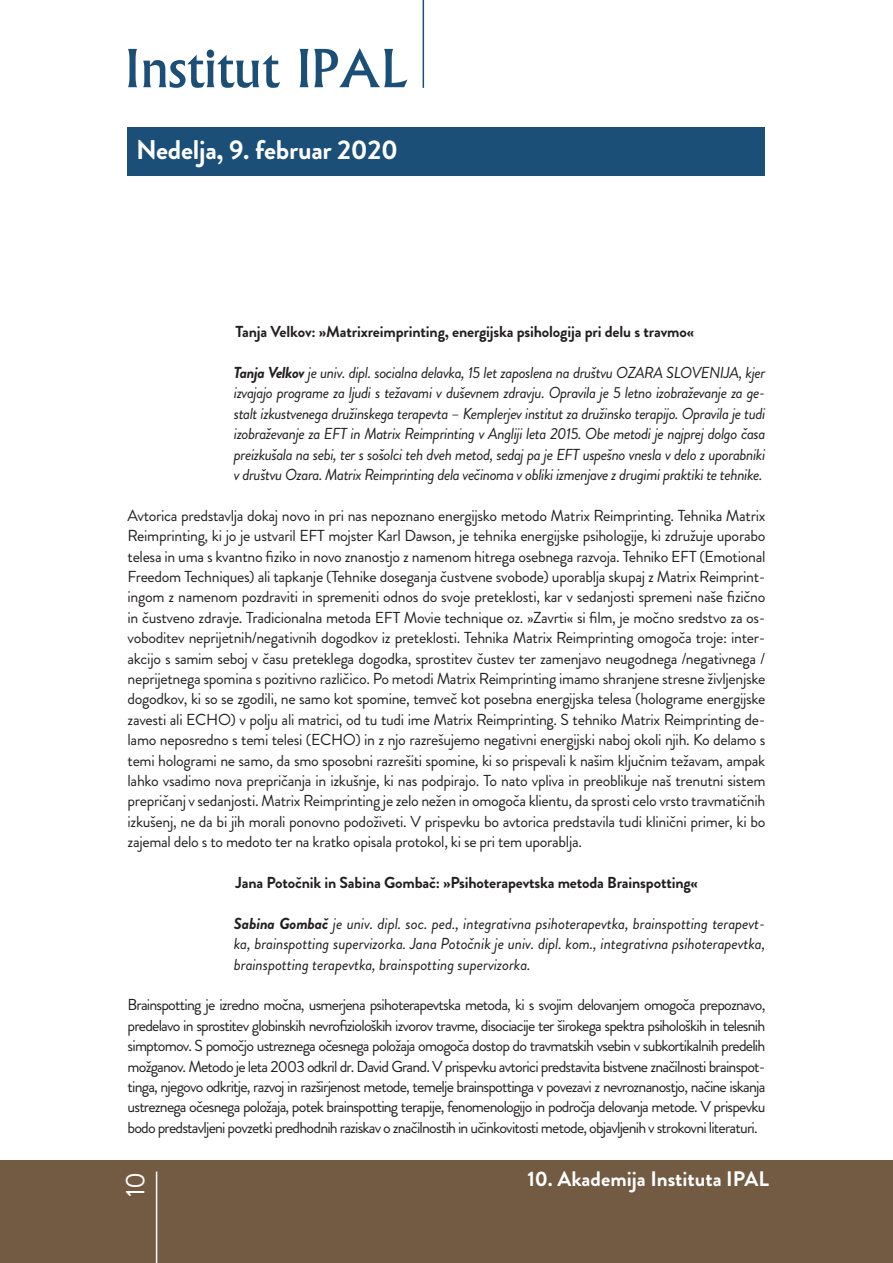
<style>
.page{position:relative;width:893px;height:1263px;background:#fff}
.page>*{position:absolute;margin:0;border:0;box-sizing:border-box;transform-origin:0 0}
.t1{font:700 27px "Brandon Grotesque";letter-spacing:-.01em;color:#fff}
.t2{font:27px "Brandon Grotesque";color:#fff}
.t3{font:700 21px "Brandon Grotesque";color:#fff}
.t4{font:15.9px/20.4px "Brandon Grotesque";letter-spacing:-.04em;color:#231f20;text-align:justify}
.t5{font:italic 15.9px/20.4px "Brandon Grotesque";letter-spacing:-.025em;color:#231f20;text-align:justify}
.t6{font:700 15.9px "Brandon Grotesque";letter-spacing:-.01em;color:#231f20}
.s1{font-weight:700}
</style>
<div class="page">
<div style="left:0;top:1160px;width:893px;height:103px;background:#735a43"></div>
<hr style="left:156px;top:1171px;width:1px;height:92px;background:#fff">
<svg style="left:128px;top:48px;width:279px;height:40px"></svg>
<hr style="left:423px;top:0;width:1px;height:88px;background:#1c4f78">
<div style="left:128px;top:128px;width:637px;height:48px;background:#1c4f78"></div>
<h1 class="t1" style="left:136px;top:131px;width:263px">Nedelja, 9. februar 2020</h1>
<p class="t6" style="left:236px;top:321px;width:460px">Tanja Velkov: »Matrixreimprinting, energijska psihologija pri delu s travmo«</p>
<p class="t5" style="left:234px;top:363px;width:533px"><span class="s1">Tanja Velkov</span> je univ. dipl. socialna delavka, 15 let zaposlena na društvu OZARA SLOVENIJA, kjer izvajajo programe za ljudi s težavami v duševnem zdravju. Opravila je 5 letno izobraževanje za ge&shy;stalt izkustvenega družinskega terapevta – Kemplerjev institut za družinsko terapijo. Opravila je tudi izobraževanje za EFT in Matrix Reimprinting v Angliji leta 2015. Obe metodi je najprej dolgo časa preizkušala na sebi, ter s sošolci teh dveh metod, sedaj pa je EFT uspešno vnesla v delo z uporabniki v društvu Ozara. Matrix Reimprinting dela večinoma v obliki izmenjave z drugimi praktiki te tehnike.</p>
<p class="t4" style="left:128px;top:505px;width:639px">Avtorica predstavlja dokaj novo in pri nas nepoznano energijsko metodo Matrix Reimprinting. Tehnika Matrix Reimprinting, ki jo je ustvaril EFT mojster Karl Dawson, je tehnika energijske psihologije, ki združuje uporabo telesa in uma s kvantno fiziko in novo znanostjo z namenom hitrega osebnega razvoja. Tehniko EFT (Emotional Freedom Techniques) ali tapkanje (Tehnike doseganja čustvene svobode) uporablja skupaj z Matrix Reimprint&shy;ingom z namenom pozdraviti in spremeniti odnos do svoje preteklosti, kar v sedanjosti spremeni naše fizično in čustveno zdravje. Tradicionalna metoda EFT Movie technique oz. »Zavrti« si film, je močno sredstvo za os&shy;voboditev neprijetnih/negativnih dogodkov iz preteklosti. Tehnika Matrix Reimprinting omogoča troje: inter&shy;akcijo s samim seboj v času preteklega dogodka, sprostitev čustev ter zamenjavo neugodnega /negativnega / neprijetnega spomina s pozitivno različico. Po metodi Matrix Reimprinting imamo shranjene stresne življenjske dogodkov, ki so se zgodili, ne samo kot spomine, temveč kot posebna energijska telesa (holograme energijske zavesti ali ECHO) v polju ali matrici, od tu tudi ime Matrix Reimprinting. S tehniko Matrix Reimprinting de&shy;lamo neposredno s temi telesi (ECHO) in z njo razrešujemo negativni energijski naboj okoli njih. Ko delamo s temi hologrami ne samo, da smo sposobni razrešiti spomine, ki so prispevali k našim ključnim težavam, ampak lahko vsadimo nova prepričanja in izkušnje, ki nas podpirajo. To nato vpliva in preoblikuje naš trenutni sistem prepričanj v sedanjosti. Matrix Reimprinting je zelo nežen in omogoča klientu, da sprosti celo vrsto travmatičnih izkušenj, ne da bi jih morali ponovno podoživeti. V prispevku bo avtorica predstavila tudi klinični primer, ki bo zajemal delo s to medoto ter na kratko opisala protokol, ki se pri tem uporablja.</p>
<p class="t6" style="left:236px;top:871px;width:464px">Jana Potočnik in Sabina Gombač: »Psihoterapevtska metoda Brainspotting«</p>
<p class="t5" style="left:234px;top:913px;width:533px"><span class="s1">Sabina Gombač</span> je univ. dipl. soc. ped., integrativna psihoterapevtka, brainspotting terapevt&shy;ka, brainspotting supervizorka. Jana Potočnik je univ. dipl. kom., integrativna psihoterapevtka, brainspotting terapevtka, brainspotting supervizorka.</p>
<p class="t4" style="left:128px;top:995px;width:639px">Brainspotting je izredno močna, usmerjena psihoterapevtska metoda, ki s svojim delovanjem omogoča prepoznavo, predelavo in sprostitev globinskih nevrofizioloških izvorov travme, disociacije ter širokega spektra psiholoških in telesnih simptomov. S pomočjo ustreznega očesnega položaja omogoča dostop do travmatskih vsebin v subkortikalnih predelih možganov. Metodo je leta 2003 odkril dr. David Grand. V prispevku avtorici predstavita bistvene značilnosti brainspot&shy;tinga, njegovo odkritje, razvoj in razširjenost metode, temelje brainspottinga v povezavi z nevroznanostjo, načine iskanja ustreznega očesnega položaja, potek brainspotting terapije, fenomenologijo in področja delovanja metode. V prispevku bodo predstavljeni povzetki predhodnih raziskav o značilnostih in učinkovitosti metode, objavljenih v strokovni literaturi.</p>
<h1 class="t2" style="left:116px;top:1197px;width:27px;rotate:-90deg">10</h1>
<h2 class="t3" style="left:527px;top:1164px;width:243px">10. Akademija Instituta IPAL</h2>
</div>
